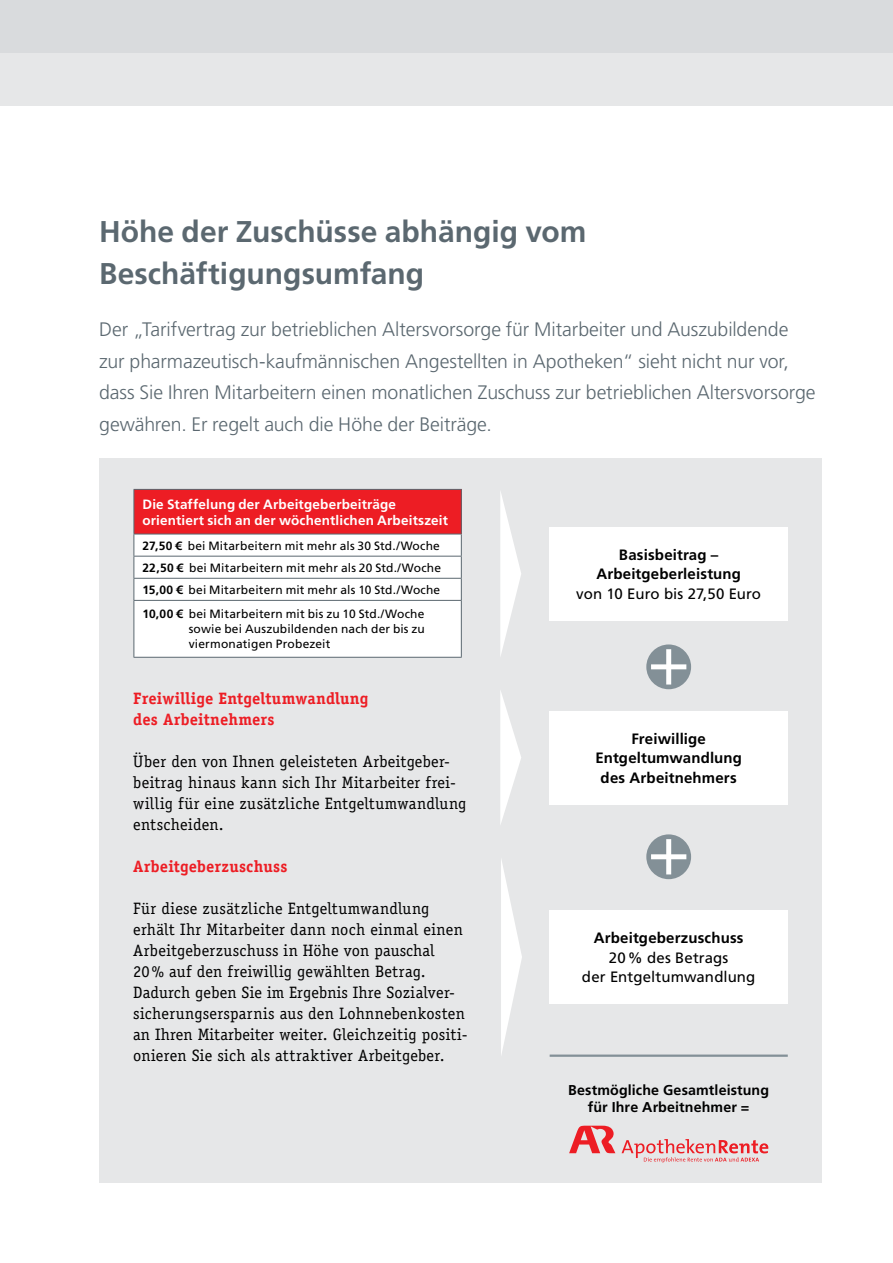
<style>
.page{position:relative;width:893px;height:1263px;background:#fff}
.page>*{position:absolute;margin:0;border:0;box-sizing:border-box;transform-origin:0 0}
.t1{font:700 30px/42px "Frutiger LT";color:#5b6870}
.t2{font:300 19.5px/31.5px "Frutiger LT";letter-spacing:-.005em;color:#5b6870}
.t3{font:16.5px/21px "Officina Serif LT";letter-spacing:.015em;color:#000}
.t4{font:700 16.5px/21px "Officina Serif LT";letter-spacing:.01em;color:#ed1d24}
.t5{font:700 15px/19.5px "Frutiger LT";letter-spacing:.01em;color:#000;text-align:center}
.t6{font:15px/19.5px "Frutiger LT";letter-spacing:.005em;color:#000;text-align:center}
.t7{font:700 14.25px/17.1px "Frutiger LT";letter-spacing:.01em;color:#000;text-align:center}
.t8{font:700 13.5px/16.2px "Frutiger LT";letter-spacing:.015em;color:#fff}
.t9{font:12px/22px "Frutiger LT";letter-spacing:.015em;color:#000;text-align:justify}
.s1{font-weight:700}
</style>
<div class="page">
<div style="left:0;top:0;width:893px;height:105px;background:#e6e7e8"></div>
<div style="left:0;top:0;width:893px;height:53px;background:#d9dbdd"></div>
<div style="left:99px;top:458px;width:723px;height:725px;background:#e6e7e8"></div>
<svg style="left:500px;top:491px;width:21px;height:165px"></svg>
<svg style="left:500px;top:691px;width:21px;height:133px"></svg>
<svg style="left:501px;top:859px;width:21px;height:196px"></svg>
<div style="left:646px;top:644px;width:45px;height:45px;background:#839097;border-radius:50%"></div>
<div style="left:651px;top:664px;width:35px;height:5px;background:#fff"></div>
<div style="left:666px;top:649px;width:5px;height:35px;background:#fff"></div>
<div style="left:646px;top:834px;width:45px;height:45px;background:#839097;border-radius:50%"></div>
<div style="left:651px;top:854px;width:35px;height:5px;background:#fff"></div>
<div style="left:666px;top:839px;width:5px;height:35px;background:#fff"></div>
<div style="left:550px;top:527px;width:238px;height:93px;background:#fff"></div>
<div style="left:550px;top:910px;width:238px;height:94px;background:#fff"></div>
<div style="left:550px;top:711px;width:238px;height:93px;background:#fff"></div>
<hr style="left:550px;top:1054px;width:238px;height:3px;background:#839097">
<svg style="left:569px;top:1126px;width:199px;height:37px"></svg>
<div style="left:134px;top:489px;width:327px;height:45px;background:#ed1d24"></div>
<hr style="left:134px;top:489px;width:328px;height:1px;background:#5b6870">
<hr style="left:134px;top:490px;width:1px;height:44px;background:#5b6870">
<hr style="left:461px;top:490px;width:1px;height:44px;background:#5b6870">
<div style="left:134px;top:534px;width:328px;height:123px;background:#fff"></div>
<hr style="left:134px;top:600px;width:328px;height:1px;background:#5b6870">
<hr style="left:134px;top:601px;width:1px;height:56px;background:#5b6870">
<hr style="left:461px;top:601px;width:1px;height:56px;background:#5b6870">
<hr style="left:134px;top:657px;width:328px;height:1px;background:#5b6870">
<h1 class="t1" style="left:99px;top:210px;width:489px">Höhe der Zuschüsse abhängig vom<br>Beschäftigungsumfang</h1>
<p class="t2" style="left:99px;top:314px;width:718px">Der „Tarifvertrag zur betrieblichen Altersvorsorge für Mitarbeiter und Auszubildende zur pharmazeutisch-kaufmännischen Angestellten in Apotheken“ sieht nicht nur vor, dass Sie Ihren Mitarbeitern einen monatlichen Zuschuss zur betrieblichen Altersvorsorge gewähren. Er regelt auch die Höhe der Beiträge.</p>
<p class="t8" style="left:142px;top:496px;width:307px">Die Staffelung der Arbeitgeberbeiträge orientiert sich an der wöchentlichen Arbeitszeit</p>
<p class="t9" style="left:142px;top:534px;width:300px"><span class="s1">27,50 €</span> bei Mitarbeitern mit mehr als 30 Std./Woche <span class="s1">22,50 €</span> bei Mitarbeitern mit mehr als 20 Std./Woche <span class="s1">15,00 €</span> bei Mitarbeitern mit mehr als 10 Std./Woche</p>
<p class="t9" style="left:189px;top:607px;width:238px;line-height:15px;text-indent:-46px"><span class="s1">10,00 €</span> bei Mitarbeitern mit bis zu 10 Std./Woche sowie bei Auszubildenden nach der bis zu viermonatigen Probezeit</p>
<p class="t4" style="left:133px;top:687px;width:237px">Freiwillige Entgeltumwandlung des Arbeitnehmers</p>
<p class="t3" style="left:133px;top:750px;width:335px">Über den von Ihnen geleisteten Arbeitgeber&shy;beitrag hinaus kann sich Ihr Mitarbeiter frei&shy;willig für eine zusätzliche Entgeltumwandlung entscheiden.</p>
<p class="t4" style="left:133px;top:855px;width:156px">Arbeitgeberzuschuss</p>
<p class="t3" style="left:133px;top:897px;width:336px">Für diese zusätzliche Entgeltumwandlung erhält Ihr Mitarbeiter dann noch einmal einen Arbeitgeberzuschuss in Höhe von pauschal 20% auf den freiwillig gewählten Betrag.<br>Dadurch geben Sie im Ergebnis Ihre Sozialver&shy;sicherungsersparnis aus den Lohnnebenkosten an Ihren Mitarbeiter weiter. Gleichzeitig positi&shy;onieren Sie sich als attraktiver Arbeitgeber.</p>
<p class="t5" style="left:596px;top:545px;width:146px">Basisbeitrag –<br>Arbeitgeberleistung</p>
<p class="t6" style="left:576px;top:584px;width:186px">von 10 Euro bis 27,50 Euro</p>
<p class="t5" style="left:595px;top:729px;width:148px">Freiwillige<br>Entgeltumwandlung des Arbeitnehmers</p>
<p class="t5" style="left:594px;top:928px;width:151px">Arbeitgeberzuschuss</p>
<p class="t6" style="left:582px;top:948px;width:175px">20% des Betrags<br>der Entgeltumwandlung</p>
<p class="t7" style="left:568px;top:1081px;width:202px">Bestmögliche Gesamtleistung für Ihre Arbeitnehmer =</p>
</div>
